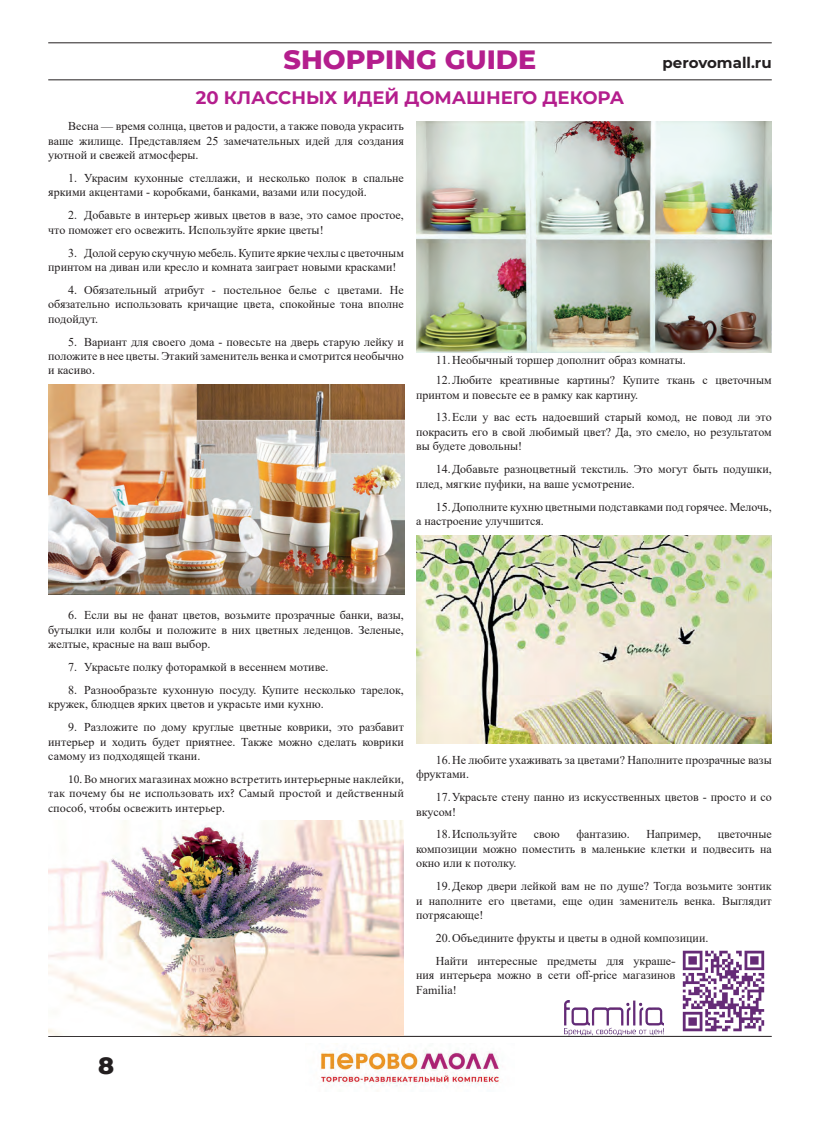
<style>
.page{position:relative;width:820px;height:1134px;background:#fff}
.page>*{position:absolute;margin:0;border:0;box-sizing:border-box;transform-origin:0 0}
.t1{font:800 27px "Montserrat";color:#b41e8d}
.t2{font:800 24px "Montserrat";color:#231f20}
.Оглавление{font:700 18px "Montserrat";color:#b41e8d}
.t3{font:700 15px "Montserrat";color:#231f20}
.Текст{font:12px/14.4px "Times New Roman";color:#231f20;text-align:justify}
.t4{font:12px/14.4px "Minion Pro";color:#231f20;text-align:justify}
</style>
<div class="page">
<hr style="left:48px;top:79px;width:723px;height:1px;background:#231f20">
<hr style="left:48px;top:42px;width:723px;height:1px;background:#231f20">
<hr style="left:48px;top:1036px;width:723px;height:1px;background:#231f20">
<img style="left:320px;top:1050px;width:183px;height:36px">
<img style="left:48px;top:384px;width:356px;height:210px">
<img style="left:416px;top:122px;width:355px;height:231px">
<img style="left:48px;top:821px;width:356px;height:214px">
<img style="left:416px;top:536px;width:355px;height:208px">
<img style="left:564px;top:1001px;width:99px;height:34px">
<img style="left:675px;top:950px;width:96px;height:87px">
<p class="t1" style="left:283px;top:40px;width:254px">SHOPPING GUIDE</p>
<p class="t3" style="left:662px;top:52px;width:111px">perovomall.ru</p>
<p class="Оглавление" style="left:196px;top:85px;width:430px">20 КЛАССНЫХ ИДЕЙ ДОМАШНЕГО ДЕКОРА</p>
<p class="Текст" style="left:48px;top:119px;width:357px;text-indent:20px">Весна — время солнца, цветов и радости, а также повода украсить ваше жилище. Представляем 25 замечательных идей для создания уютной и свежей атмосферы.</p>
<p class="Текст" style="left:48px;top:170px;width:357px;text-indent:20px">1. Украсим кухонные стеллажи, и несколько полок в спальне яркими акцентами - коробками, банками, вазами или посудой.</p>
<p class="Текст" style="left:48px;top:208px;width:357px;text-indent:20px">2. Добавьте в интерьер живых цветов в вазе, это самое простое, что поможет его освежить. Используйте яркие цветы!</p>
<p class="Текст" style="left:48px;top:245px;width:357px;text-indent:20px">3. Долой серую скучную мебель. Купите яркие чехлы с цветочным принтом на диван или кресло и комната заиграет новыми красками!</p>
<p class="Текст" style="left:48px;top:282px;width:357px;text-indent:20px">4. Обязательный атрибут - постельное белье с цветами. Не обязательно использовать кричащие цвета, спокойные тона вполне подойдут.</p>
<p class="Текст" style="left:48px;top:334px;width:357px;text-indent:20px">5. Вариант для своего дома - повесьте на дверь старую лейку и положите в нее цветы. Этакий заменитель венка и смотрится необычно и касиво.</p>
<p class="Текст" style="left:435px;top:352px;width:251px">11.Необычный торшер дополнит образ комнаты.</p>
<p class="Текст" style="left:416px;top:373px;width:357px;text-indent:20px">12.Любите креативные картины? Купите ткань с цветочным принтом и повесьте ее в рамку как картину.</p>
<p class="Текст" style="left:416px;top:410px;width:357px;text-indent:20px">13.Если у вас есть надоевший старый комод, не повод ли это покрасить его в свой любимый цвет? Да, это смело, но результатом вы будете довольны!</p>
<p class="Текст" style="left:416px;top:462px;width:357px;text-indent:20px">14.Добавьте разноцветный текстиль. Это могут быть подушки, плед, мягкие пуфики, на ваше усмотрение.</p>
<p class="Текст" style="left:416px;top:499px;width:357px;text-indent:20px">15.Дополните кухню цветными подставками под горячее. Мелочь, а настроение улучшится.</p>
<p class="Текст" style="left:48px;top:608px;width:357px;text-indent:20px">6. Если вы не фанат цветов, возьмите прозрачные банки, вазы, бутылки или колбы и положите в них цветных леденцов. Зеленые, желтые, красные на ваш выбор.</p>
<p class="Текст" style="left:68px;top:659px;width:262px">7. Украсьте полку фоторамкой в весеннем мотиве.</p>
<p class="Текст" style="left:48px;top:682px;width:357px;text-indent:20px">8. Разнообразьте кухонную посуду. Купите несколько тарелок, кружек, блюдцев ярких цветов и украсьте ими кухню.</p>
<p class="Текст" style="left:48px;top:719px;width:357px;text-indent:20px">9. Разложите по дому круглые цветные коврики, это разбавит интерьер и ходить будет приятнее. Также можно сделать коврики самому из подходящей ткани.</p>
<p class="t4" style="left:48px;top:772px;width:357px;text-indent:20px">10. Во многих магазинах можно встретить интерьерные наклейки, так почему бы не использовать их? Самый простой и действенный способ, чтобы освежить интерьер.</p>
<p class="Текст" style="left:416px;top:752px;width:357px;text-indent:20px">16.Не любите ухаживать за цветами? Наполните прозрачные вазы фруктами.</p>
<p class="Текст" style="left:416px;top:789px;width:357px;text-indent:20px">17.Украсьте стену панно из искусственных цветов - просто и со вкусом!</p>
<p class="Текст" style="left:435px;top:827px;width:83px">18.Используйте</p>
<p class="Текст" style="left:533px;top:827px;width:27px">свою</p>
<p class="Текст" style="left:576px;top:827px;width:55px">фантазию.</p>
<p class="Текст" style="left:646px;top:827px;width:56px">Например,</p>
<p class="Текст" style="left:416px;top:827px;width:357px;text-indent:301px">цветочные композиции можно поместить в маленькие клетки и подвесить на окно или к потолку.</p>
<p class="Текст" style="left:416px;top:878px;width:357px;text-indent:20px">19.Декор двери лейкой вам не по душе? Тогда возьмите зонтик и наполните его цветами, еще один заменитель венка. Выглядит потрясающе!</p>
<p class="Текст" style="left:435px;top:930px;width:274px">20.Объедините фрукты и цветы в одной композиции.</p>
<p class="Текст" style="left:416px;top:953px;width:261px;text-indent:20px">Найти интересные предметы для украше&shy;ния интерьера можно в cети off-price магазинов Familia!</p>
<p class="t2" style="left:98px;top:1048px;width:18px">8</p>
</div>
